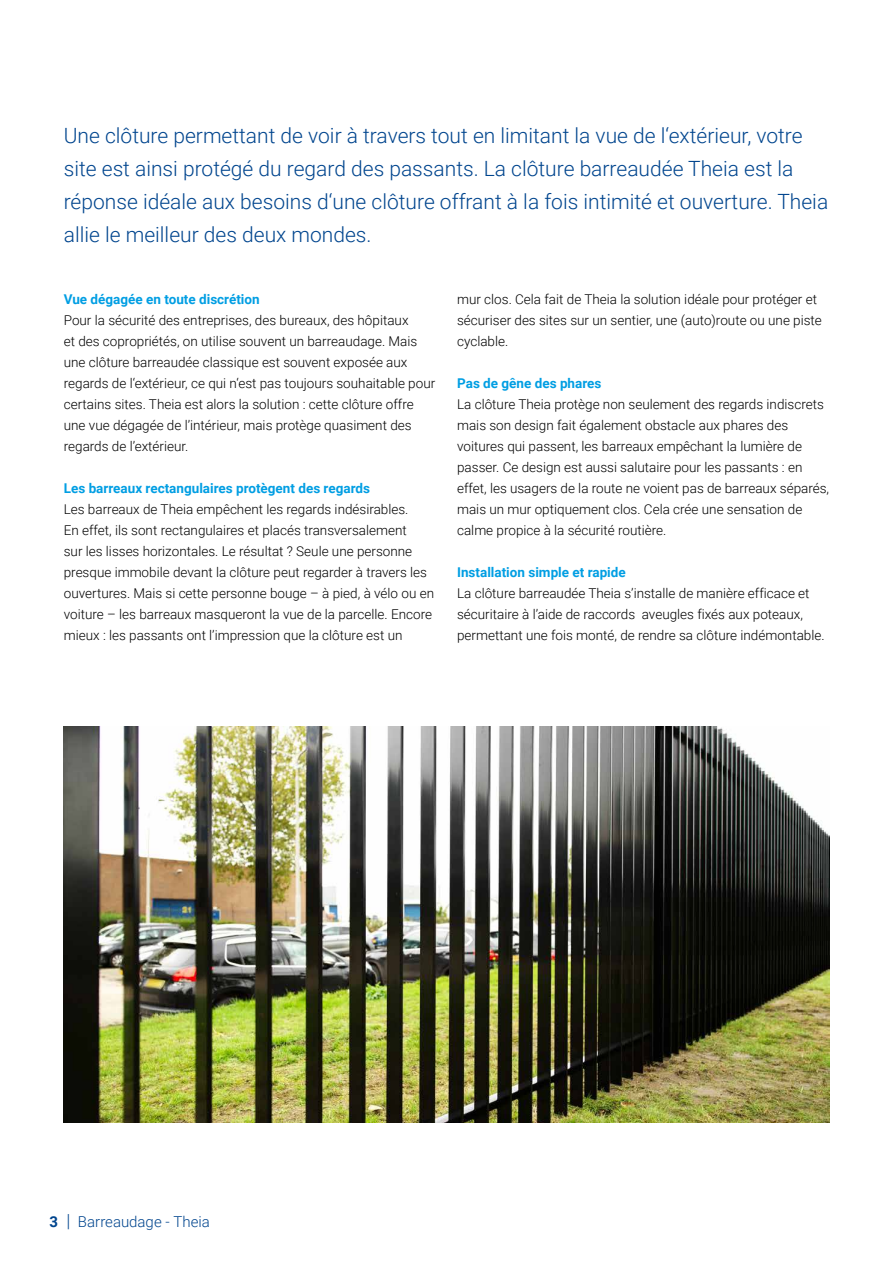
<style>
.page{position:relative;width:893px;height:1263px;background:#fff}
.page>*{position:absolute;margin:0;border:0;box-sizing:border-box;transform-origin:0 0}
.t1{font:300 21px/33px "Roboto";color:#00458e}
.t2{font:300 15px "Roboto";color:#00458e}
.t3{font:300 13.5px/21px "Roboto";color:#000}
.t4{font:700 13.5px "Roboto";color:#009ee3}
.s1{font-weight:700}
.s2{font-size:18px}
</style>
<div class="page">
<img style="left:64px;top:726px;width:765px;height:397px">
<p class="t1" style="left:64px;top:119px;width:766px">Une clôture permettant de voir à travers tout en limitant la vue de l‘extérieur, votre site est ainsi protégé du regard des passants. La clôture barreaudée Theia est la réponse idéale aux besoins d‘une clôture offrant à la fois intimité et ouverture. Theia allie le meilleur des deux mondes.</p>
<p class="t4" style="left:64px;top:289px;width:197px">Vue dégagée en toute discrétion</p>
<p class="t3" style="left:64px;top:309px;width:373px">Pour la sécurité des entreprises, des bureaux, des hôpitaux<br>et des copropriétés, on utilise souvent un barreaudage. Mais une clôture barreaudée classique est souvent exposée aux regards de l‘extérieur, ce qui n‘est pas toujours souhaitable pour certains sites. Theia est alors la solution : cette clôture offre une vue dégagée de l’intérieur, mais protège quasiment des regards de l’extérieur.</p>
<p class="t4" style="left:64px;top:478px;width:308px">Les barreaux rectangulaires protègent des regards</p>
<p class="t3" style="left:64px;top:498px;width:372px">Les barreaux de Theia empêchent les regards indésirables.<br>En effet, ils sont rectangulaires et placés transversalement<br>sur les lisses horizontales. Le résultat ? Seule une personne presque immobile devant la clôture peut regarder à travers les ouvertures. Mais si cette personne bouge – à pied, à vélo ou en voiture – les barreaux masqueront la vue de la parcelle. Encore mieux : les passants ont l’impression que la clôture est un</p>
<p class="t3" style="left:457px;top:288px;width:366px">mur clos. Cela fait de Theia la solution idéale pour protéger et sécuriser des sites sur un sentier, une (auto)route ou une piste cyclable.</p>
<p class="t4" style="left:457px;top:373px;width:146px">Pas de gêne des phares</p>
<p class="t3" style="left:457px;top:393px;width:374px">La clôture Theia protège non seulement des regards indiscrets mais son design fait également obstacle aux phares des voitures qui passent, les barreaux empêchant la lumière de passer. Ce design est aussi salutaire pour les passants : en effet, les usagers de la route ne voient pas de barreaux séparés, mais un mur optiquement clos. Cela crée une sensation de calme propice à la sécurité routière.</p>
<p class="t4" style="left:457px;top:562px;width:170px">Installation simple et rapide</p>
<p class="t3" style="left:457px;top:582px;width:369px">La clôture barreaudée Theia s’installe de manière efficace et sécuritaire à l’aide de raccords aveugles fixés aux poteaux, permettant une fois monté, de rendre sa clôture indémontable.</p>
<p class="t2" style="left:50px;top:1211px;width:162px"><span class="s1">3</span> <span class="s2">|</span> Barreaudage - Theia</p>
</div>
